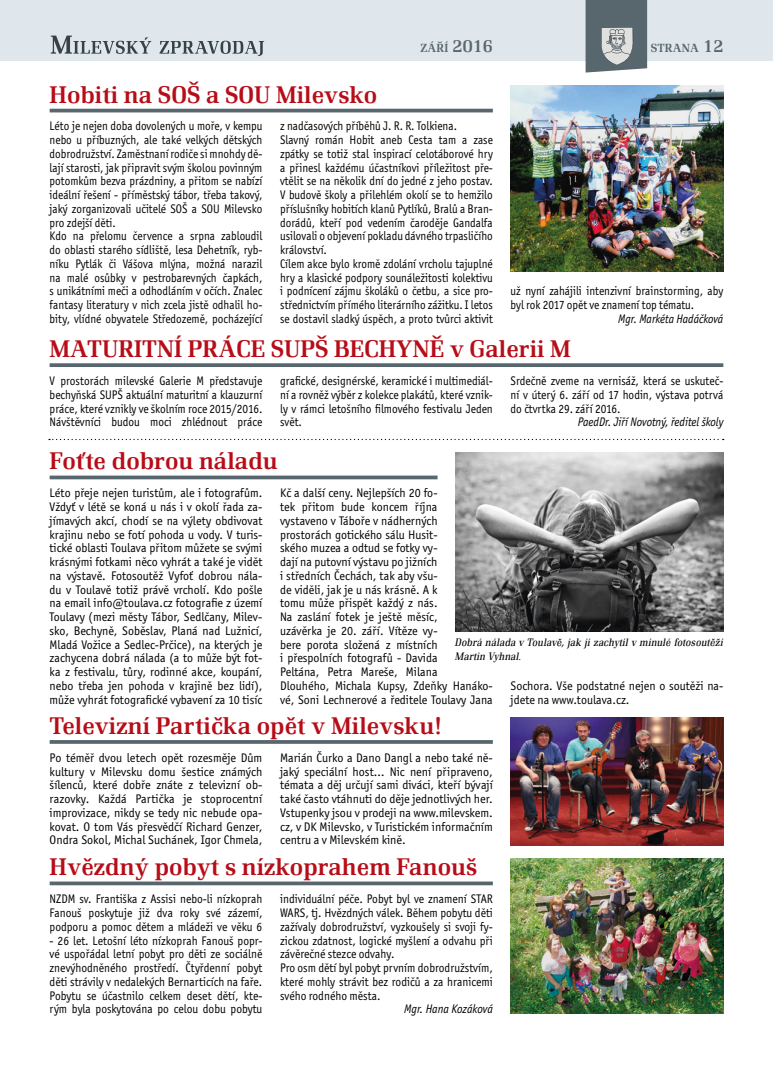
<style>
.page{position:relative;width:773px;height:1081px;background:#fff}
.page>*{position:absolute;margin:0;border:0;box-sizing:border-box;transform-origin:0 0}
.t1{font:500 25px "Renault TOT";color:#b70d18}
.t2{font:12.5px/13.8px "Officina Sans Itc TOT";color:#000;scale:.9 1}
.t3{font:12.5px/13.8px "Officina Sans Itc TOT";color:#000;scale:.96 1}
.t4{font:12.5px/13.8px "Officina Sans Itc TOT";color:#000;text-align:justify;scale:.92 1}
.t5{font:12.5px/13.8px "Officina Sans Itc TOT";color:#000;text-align:justify}
.t6{font:12.5px/13.8px "Officina Sans Itc TOT";color:#000;text-align:justify;scale:.91 1}
.t7{font:italic 12.5px "Officina Sans Itc TOT";color:#000;scale:.91 1}
.t8{font:italic 12.5px "Officina Sans Itc TOT";color:#000;scale:.9 1}
.t9{font:italic 12.5px "Officina Sans Itc TOT";color:#000;scale:.92 1}
.t10{font:500 12.25px "Renault TOT";letter-spacing:.015em;color:#58666d}
.t11{font:italic 300 11.25px/13.5px "Renault TOT";letter-spacing:.02em;color:#000;scale:.9 1}
.s1{font-size:17.5px}
</style>
<div class="page">
<div style="left:0;top:1px;width:772px;height:60px;background:#dfe7ec"></div>
<svg style="left:585px;top:0;width:62px;height:73px"></svg>
<svg style="left:159px;top:41px;width:105px;height:15px"></svg>
<svg style="left:51px;top:36px;width:100px;height:18px"></svg>
<hr style="left:50px;top:109px;width:443px;height:3px;background:#58666d">
<img style="left:510px;top:86px;width:213px;height:186px">
<svg style="left:50px;top:363px;width:673px;height:4px;background:#637077"></svg>
<svg style="left:50px;top:475px;width:387px;height:4px;background:#707c82"></svg>
<img style="left:455px;top:452px;width:268px;height:180px">
<svg style="left:50px;top:740px;width:443px;height:4px;background:#626f75"></svg>
<img style="left:510px;top:717px;width:213px;height:128px">
<svg style="left:50px;top:881px;width:443px;height:4px;background:#6e7a80"></svg>
<img style="left:510px;top:858px;width:213px;height:155px">
<svg style="left:49px;top:439px;width:674px;height:1px"></svg>
<p class="t10" style="left:420px;top:41px;width:74px">ZÁŘÍ <span class="s1">2016</span></p>
<p class="t10" style="left:650px;top:41px;width:74px">STRANA <span class="s1">12</span></p>
<h1 class="t1" style="left:50px;top:80px;width:329px">Hobiti na SOŠ a SOU Milevsko</h1>
<p class="t2" style="left:50px;top:119px;width:238px">Léto je nejen doba dovolených u moře, v kempu nebo u příbuzných, ale také velkých dětských dobrodružství. Zaměstnaní rodiče si mnohdy dě&shy;lají starosti, jak připravit svým školou povinným potomkům bezva prázdniny, a přitom se nabízí ideální řešení - příměstský tábor, třeba takový, jaký zorganizovali učitelé SOŠ a SOU Milevsko pro zdejší děti.<br>Kdo na přelomu července a srpna zabloudil do oblasti starého sídliště, lesa Dehetník, ryb&shy;níku Pytlák či Vášova mlýna, možná narazil na malé osůbky v pestrobarevných čapkách, s unikátními meči a odhodláním v očích. Znalec fantasy literatury v nich zcela jistě odhalil ho&shy;bity, vlídné obyvatele Středozemě, pocházející</p>
<p class="t2" style="left:280px;top:119px;width:238px">z nadčasových příběhů J. R. R. Tolkiena.<br>Slavný román Hobit aneb Cesta tam a zase zpátky se totiž stal inspirací celotáborové hry a přinesl každému účastníkovi příležitost pře&shy;vtělit se na několik dní do jedné z jeho postav.<br>V budově školy a přilehlém okolí se to hemžilo příslušníky hobitích klanů Pytlíků, Bralů a Bran&shy;dorádů, kteří pod vedením čaroděje Gandalfa usilovali o objevení pokladu dávného trpasličího království.<br>Cílem akce bylo kromě zdolání vrcholu tajuplné hry a klasické podpory sounáležitosti kolektivu i podnícení zájmu školáků o četbu, a sice pro&shy;střednictvím přímého literárního zážitku. I letos se dostavil sladký úspěch, a proto tvůrci aktivit</p>
<p class="t2" style="left:510px;top:284px;width:238px">už nyní zahájili intenzivní brainstorming, aby byl rok 2017 opět ve znamení top tématu.</p>
<p class="t8" style="left:618px;top:312px;width:118px">Mgr. Markéta Hadáčková</p>
<h1 class="t1" style="left:50px;top:335px;width:522px">MATURITNÍ PRÁCE SUPŠ BECHYNĚ v Galerii M</h1>
<p class="t6" style="left:50px;top:374px;width:236px">V prostorách milevské Galerie M představuje bechyňská SUPŠ aktuální maturitní a klauzurní práce, které vznikly ve školním roce 2015/2016.<br>Návštěvníci budou moci zhlédnout práce</p>
<p class="t6" style="left:280px;top:374px;width:235px">grafické, designérské, keramické i multimediál&shy;ní a rovněž výběr z kolekce plakátů, které vznik&shy;ly v rámci letošního filmového festivalu Jeden svět.</p>
<p class="t6" style="left:510px;top:374px;width:235px">Srdečně zveme na vernisáž, která se uskuteč&shy;ní v úterý 6. září od 17 hodin, výstava potrvá do čtvrtka 29. září 2016.</p>
<p class="t7" style="left:577px;top:415px;width:161px">PaedDr. Jiří Novotný, ředitel školy</p>
<h1 class="t1" style="left:50px;top:447px;width:230px">Foťte dobrou náladu</h1>
<p class="t3" style="left:50px;top:486px;width:223px;text-align:justify">Léto přeje nejen turistům, ale i fotografům.<br>Vždyť v létě se koná u nás i v okolí řada za&shy;jímavých akcí, chodí se na výlety obdivovat krajinu nebo se fotí pohoda u vody. V turis&shy;tické oblasti Toulava přitom můžete se svými krásnými fotkami něco vyhrát a také je vidět na výstavě. Fotosoutěž Vyfoť dobrou nála&shy;du v Toulavě totiž právě vrcholí. Kdo pošle na email info@toulava.cz fotografie z území Toulavy (mezi městy Tábor, Sedlčany, Milev&shy;sko, Bechyně, Soběslav, Planá nad Lužnicí, Mladá Vožice a Sedlec-Prčice), na kterých je zachycena dobrá nálada (a to může být fot&shy;ka z festivalu, tůry, rodinné akce, koupání, nebo třeba jen pohoda v krajině bez lidí), může vyhrát fotografické vybavení za 10 tisíc</p>
<p class="t3" style="left:280px;top:486px;width:223px">Kč a další ceny. Nejlepších 20 fo-<br>tek přitom bude koncem října<br>vystaveno v Táboře v nádherných<br>prostorách gotického sálu Husit-<br>ského muzea a odtud se fotky vy-<br>dají na putovní výstavu po jižních<br>i středních Čechách, tak aby všu-<br>de viděli, jak je u nás krásně. A k<br>tomu může přispět každý z nás.<br>Na zaslání fotek je ještě měsíc,<br>uzávěrka je 20. září. Vítěze vy-<br>bere porota složená z místních<br>i přespolních fotografů - Davida<br>Peltána, Petra Mareše, Milana<br>Dlouhého, Michala Kupsy, Zdeňky Hanáko&shy;vé, Soni Lechnerové a ředitele Toulavy Jana</p>
<p class="t11" style="left:455px;top:636px;width:299px">Dobrá nálada v Toulavě, jak ji zachytil v minulé fotosoutěži<br>Martin Vyhnal.</p>
<p class="t3" style="left:510px;top:679px;width:223px">Sochora. Vše podstatné nejen o soutěži na&shy;jdete na www.toulava.cz.</p>
<h1 class="t1" style="left:50px;top:711px;width:393px">Televizní Partička opět v Milevsku!</h1>
<p class="t5" style="left:50px;top:751px;width:215px">Po téměř dvou letech opět rozesměje Dům kultury v Milevsku domu šestice známých šílenců, které dobře znáte z televizní ob&shy;razovky. Každá Partička je stoprocentní improvizace, nikdy se tedy nic nebude opa&shy;kovat. O tom Vás přesvědčí Richard Genzer, Ondra Sokol, Michal Suchánek, Igor Chmela,</p>
<p class="t5" style="left:280px;top:751px;width:215px">Marián Čurko a Dano Dangl a nebo také ně&shy;jaký speciální host… Nic není připraveno, témata a děj určují sami diváci, kteří bývají také často vtáhnuti do děje jednotlivých her.<br>Vstupenky jsou v prodeji na www.milevskem. cz, v DK Milevsko, v Turistickém informačním centru a v Milevském kině.</p>
<h1 class="t1" style="left:50px;top:853px;width:429px">Hvězdný pobyt s nízkoprahem Fanouš</h1>
<p class="t4" style="left:50px;top:892px;width:233px">NZDM sv. Františka z Assisi nebo-li nízkoprah Fanouš poskytuje již dva roky své zázemí, podporu a pomoc dětem a mládeži ve věku 6</p>
<p class="t4" style="left:50px;top:933px;width:233px">- 26 let. Letošní léto nízkoprah Fanouš popr&shy;vé uspořádal letní pobyt pro děti ze sociálně znevýhodněného prostředí. Čtyřdenní pobyt děti strávily v nedalekých Bernarticích na faře.<br>Pobytu se účastnilo celkem deset dětí, kte&shy;rým byla poskytována po celou dobu pobytu</p>
<p class="t4" style="left:280px;top:892px;width:233px;text-align:left">individuální péče. Pobyt byl ve znamení STAR WARS, tj. Hvězdných válek. Během pobytu děti zažívaly dobrodružství, vyzkoušely si svoji fy&shy;zickou zdatnost, logické myšlení a odvahu při závěrečné stezce odvahy.<br>Pro osm dětí byl pobyt prvním dobrodružstvím, které mohly strávit bez rodičů a za hranicemi svého rodného města.</p>
<p class="t9" style="left:404px;top:1002px;width:98px">Mgr. Hana Kozáková</p>
</div>
